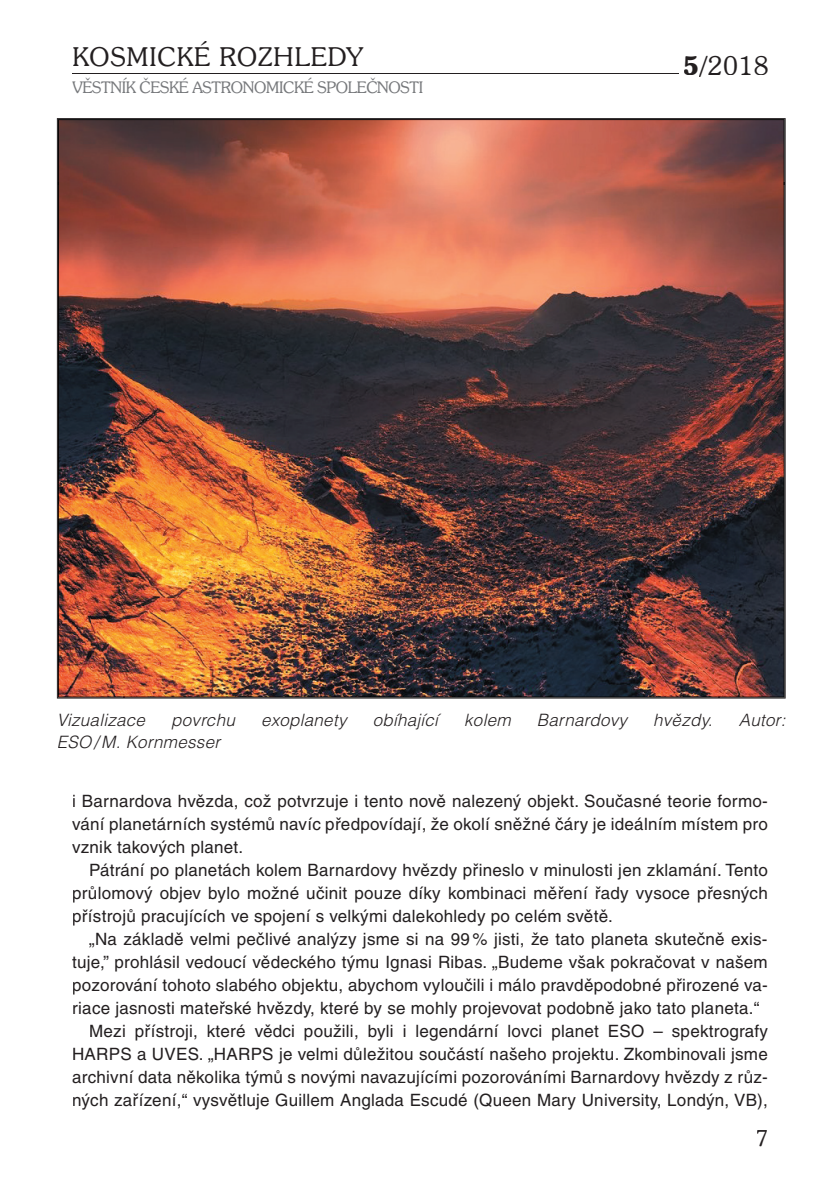
<style>
.page{position:relative;width:840px;height:1191px;background:#fff}
.page>*{position:absolute;margin:0;border:0;box-sizing:border-box;transform-origin:0 0}
.t1{font:300 26px "Souvenir IT Cby BTCE";letter-spacing:.04em;color:#231f20}
.t2{font:300 22px "Souvenir IT Cby BTCE";color:#231f20}
.t3{font:17px/23px "Helvetica CE";letter-spacing:.015em;color:#231f20;text-align:justify}
.t4{font:italic 300 17px "Helvetica CE";letter-spacing:.015em;color:#231f20}
.t5{font:300 16px "Souvenir IT Cby BTCE";letter-spacing:-.02em;color:#76787b}
.s1{font-weight:600}
</style>
<div class="page">
<hr style="left:72px;top:73px;width:606px;height:1px;background:#231f20">
<img style="left:57px;top:118px;width:728px;height:580px">
<img style="left:58px;top:119px;width:726px;height:65px">
<img style="left:58px;top:183px;width:66px;height:514px">
<img style="left:717px;top:183px;width:67px;height:514px">
<img style="left:123px;top:632px;width:596px;height:65px">
<h1 class="t1" style="left:72px;top:40px;width:292px">KOSMICKÉ ROZHLEDY</h1>
<p class="t5" style="left:72px;top:77px;width:352px">VĚSTNÍK ČESKÉ ASTRONOMICKÉ SPOLEČNOSTI</p>
<h1 class="t1" style="left:682px;top:48px;width:87px"><span class="s1">5/</span>2018</h1>
<p class="t4" style="left:57px;top:710px;width:90px">Vizualizace</p>
<p class="t4" style="left:171px;top:710px;width:65px">povrchu</p>
<p class="t4" style="left:261px;top:710px;width:87px">exoplanety</p>
<p class="t4" style="left:372px;top:710px;width:67px">obíhající</p>
<p class="t4" style="left:464px;top:710px;width:48px">kolem</p>
<p class="t4" style="left:536px;top:710px;width:92px">Barnardovy</p>
<p class="t4" style="left:652px;top:710px;width:61px">hvězdy.</p>
<p class="t4" style="left:738px;top:710px;width:48px">Autor:</p>
<p class="t4" style="left:57px;top:732px;width:165px">ESO / M. Kornmesser</p>
<p class="t3" style="left:72px;top:789px;width:697px">i Barnardova hvězda, což potvrzuje i tento nově nalezený objekt. Současné teorie formo&shy;vání planetárních systémů navíc předpovídají, že okolí sněžné čáry je ideálním místem pro vznik takových planet.</p>
<p class="t3" style="left:72px;top:858px;width:697px;text-indent:17px">Pátrání po planetách kolem Barnardovy hvězdy přineslo v minulosti jen zklamání. Tento průlomový objev bylo možné učinit pouze díky kombinaci měření řady vysoce přesných přístrojů pracujících ve spojení s velkými dalekohledy po celém světě.</p>
<p class="t3" style="left:89px;top:927px;width:679px">„Na základě velmi pečlivé analýzy jsme si na 99 % jisti, že tato planeta skutečně exis-</p>
<p class="t3" style="left:72px;top:950px;width:696px">tuje,” prohlásil vedoucí vědeckého týmu Ignasi Ribas. „Budeme však pokračovat v našem</p>
<p class="t3" style="left:72px;top:973px;width:697px">pozorování tohoto slabého objektu, abychom vyloučili i málo pravděpodobné přirozené va-</p>
<p class="t3" style="left:72px;top:996px;width:688px">riace jasnosti mateřské hvězdy, které by se mohly projevovat podobně jako tato planeta.“</p>
<p class="t3" style="left:89px;top:1019px;width:680px">Mezi přístroji, které vědci použili, byli i legendární lovci planet ESO – spektrografy</p>
<p class="t3" style="left:72px;top:1042px;width:697px">HARPS a UVES. „HARPS je velmi důležitou součástí našeho projektu. Zkombinovali jsme</p>
<p class="t3" style="left:72px;top:1065px;width:697px">archivní data několika týmů s novými navazujícími pozorováními Barnardovy hvězdy z růz-</p>
<p class="t3" style="left:72px;top:1088px;width:697px">ných zařízení,“ vysvětluje Guillem Anglada Escudé (Queen Mary University, Londýn, VB),</p>
<p class="t2" style="left:755px;top:1124px;width:14px">7</p>
</div>
